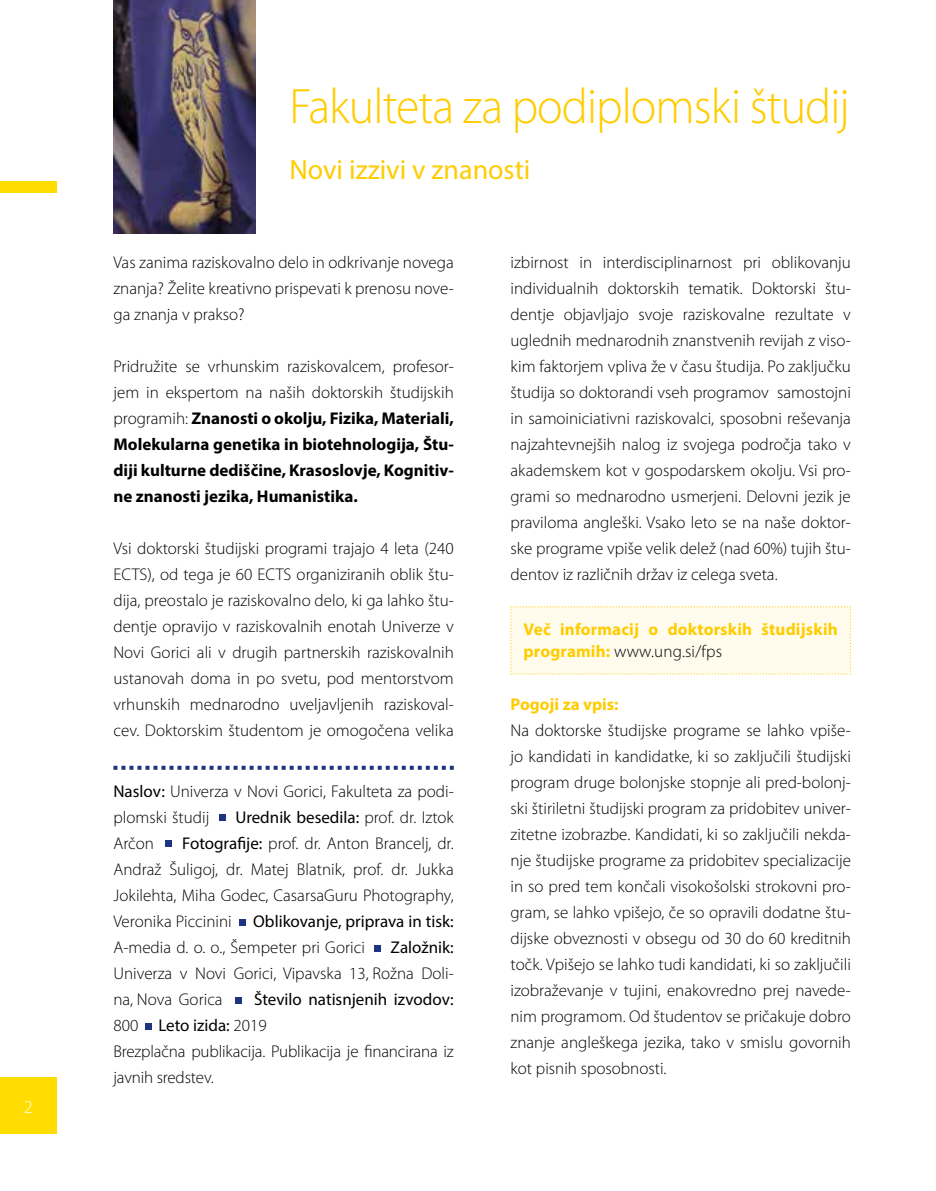
<style>
.page{position:relative;width:936px;height:1191px;background:#fff}
.page>*{position:absolute;margin:0;border:0;box-sizing:border-box;transform-origin:0 0}
.t1{font:300 50px "Myriad Pro";letter-spacing:-.02em;color:#fc0;scale:.96 1}
.t2{font:28px "Myriad Pro";color:#fc0}
.t3{font:300 18px "Myriad Pro";color:#fff}
.t4{font:300 17px/26px "Myriad Pro";color:#000;text-align:justify}
.t5{font:700 17px/26px "Myriad Pro";color:#000;text-align:justify}
.t6{font:700 17px/22px "Myriad Pro";letter-spacing:.01em;color:#fc0}
.t7{font:17px "Myriad Pro";color:#000}
.s1{font-weight:300}
.s2{font-weight:400}
.s3{font-weight:300;color:#000}
</style>
<div class="page">
<div style="left:0;top:1077px;width:57px;height:57px;background:#fd0"></div>
<div style="left:0;top:181px;width:57px;height:12px;background:#fd0"></div>
<div style="left:510px;top:606px;width:341px;height:69px;background:#fffced"></div>
<svg style="left:219px;top:815px;width:6px;height:6px"></svg>
<svg style="left:165px;top:841px;width:6px;height:6px"></svg>
<svg style="left:239px;top:919px;width:6px;height:6px"></svg>
<svg style="left:375px;top:945px;width:6px;height:6px"></svg>
<svg style="left:235px;top:997px;width:6px;height:6px"></svg>
<svg style="left:145px;top:1023px;width:6px;height:6px"></svg>
<svg style="left:113px;top:766px;width:341px;height:4px"></svg>
<img style="left:113px;top:0;width:142px;height:233px">
<p class="t3" style="left:24px;top:1095px;width:10px">2</p>
<h1 class="t1" style="left:289px;top:76px;width:585px">Fakulteta za podiplomski študij</h1>
<h2 class="t2" style="left:289px;top:152px;width:242px">Novi izzivi v znanosti</h2>
<p class="t4" style="left:113px;top:249px;width:342px">Vas zanima raziskovalno delo in odkrivanje novega znanja? Želite kreativno prispevati k prenosu nove&shy;ga znanja v prakso?</p>
<p class="t5" style="left:113px;top:353px;width:342px"><span class="s1">Pridružite se vrhunskim raziskovalcem, profesor&shy;jem in ekspertom na naših doktorskih študijskih programih:</span> Znanosti o okolju, Fizika, Materiali, Molekularna genetika in biotehnologija, Štu&shy;diji kulturne dediščine, Krasoslovje, Kognitiv&shy;ne znanosti jezika, Humanistika.</p>
<p class="t4" style="left:113px;top:535px;width:342px">Vsi doktorski študijski programi trajajo 4 leta (240<br>ECTS), od tega je 60 ECTS organiziranih oblik štu&shy;dija, preostalo je raziskovalno delo, ki ga lahko štu&shy;dentje opravijo v raziskovalnih enotah Univerze v Novi Gorici ali v drugih partnerskih raziskovalnih ustanovah doma in po svetu, pod mentorstvom vrhunskih mednarodno uveljavljenih raziskoval&shy;cev. Doktorskim študentom je omogočena velika</p>
<p class="t4" style="left:113px;top:778px;width:342px"><span class="s2">Naslov:</span> Univerza v Novi Gorici, Fakulteta za podi&shy;plomski študij</p>
<p class="t7" style="left:235px;top:806px;width:220px">Urednik besedila: <span class="s1">prof. dr. Iztok</span></p>
<p class="t4" style="left:113px;top:830px;width:342px;text-indent:69px"><span class="s2">Fotografije:</span> prof. dr. Anton Brancelj, dr.<br>Andraž Šuligoj, dr. Matej Blatnik, prof. dr. Jukka Jokilehta, Miha Godec, CasarsaGuru Photography, Veronika Piccinini</p>
<p class="t4" style="left:113px;top:830px;width:42px">Arčon</p>
<p class="t7" style="left:253px;top:910px;width:202px">Oblikovanje, priprava in tisk:</p>
<p class="t4" style="left:113px;top:934px;width:253px">A-media d. o. o., Šempeter pri Gorici</p>
<p class="t7" style="left:390px;top:936px;width:65px">Založnik:</p>
<p class="t4" style="left:113px;top:960px;width:342px">Univerza v Novi Gorici, Vipavska 13, Rožna Doli&shy;na, Nova Gorica</p>
<p class="t4" style="left:113px;top:986px;width:342px;text-align:left;text-indent:141px"><span class="s2">Število natisnjenih izvodov:<br></span>800 <span class="s2">Leto izida:</span> 2019<br>Brezplačna publikacija. Publikacija je financirana iz javnih sredstev.</p>
<p class="t4" style="left:510px;top:249px;width:342px">izbirnost in interdisciplinarnost pri oblikovanju individualnih doktorskih tematik. Doktorski štu&shy;dentje objavljajo svoje raziskovalne rezultate v uglednih mednarodnih znanstvenih revijah z viso&shy;kim faktorjem vpliva že v času študija. Po zaključku študija so doktorandi vseh programov samostojni in samoiniciativni raziskovalci, sposobni reševanja najzahtevnejših nalog iz svojega področja tako v akademskem kot v gospodarskem okolju. Vsi pro&shy;grami so mednarodno usmerjeni. Delovni jezik je praviloma angleški. Vsako leto se na naše doktor&shy;ske programe vpiše velik delež (nad 60%) tujih štu&shy;dentov iz različnih držav iz celega sveta.</p>
<p class="t6" style="left:523px;top:617px;width:316px">Več informacij o doktorskih študijskih programih: <span class="s3">www.ung.si/fps</span></p>
<p class="t6" style="left:510px;top:693px;width:110px">Pogoji za vpis:</p>
<p class="t4" style="left:510px;top:717px;width:342px">Na doktorske študijske programe se lahko vpiše&shy;jo kandidati in kandidatke, ki so zaključili študijski program druge bolonjske stopnje ali pred-bolonj&shy;ski štiriletni študijski program za pridobitev univer&shy;zitetne izobrazbe. Kandidati, ki so zaključili nekda&shy;nje študijske programe za pridobitev specializacije in so pred tem končali visokošolski strokovni pro&shy;gram, se lahko vpišejo, če so opravili dodatne štu&shy;dijske obveznosti v obsegu od 30 do 60 kreditnih točk. Vpišejo se lahko tudi kandidati, ki so zaključili izobraževanje v tujini, enakovredno prej navede&shy;nim programom. Od študentov se pričakuje dobro znanje angleškega jezika, tako v smislu govornih kot pisnih sposobnosti.</p>
</div>
